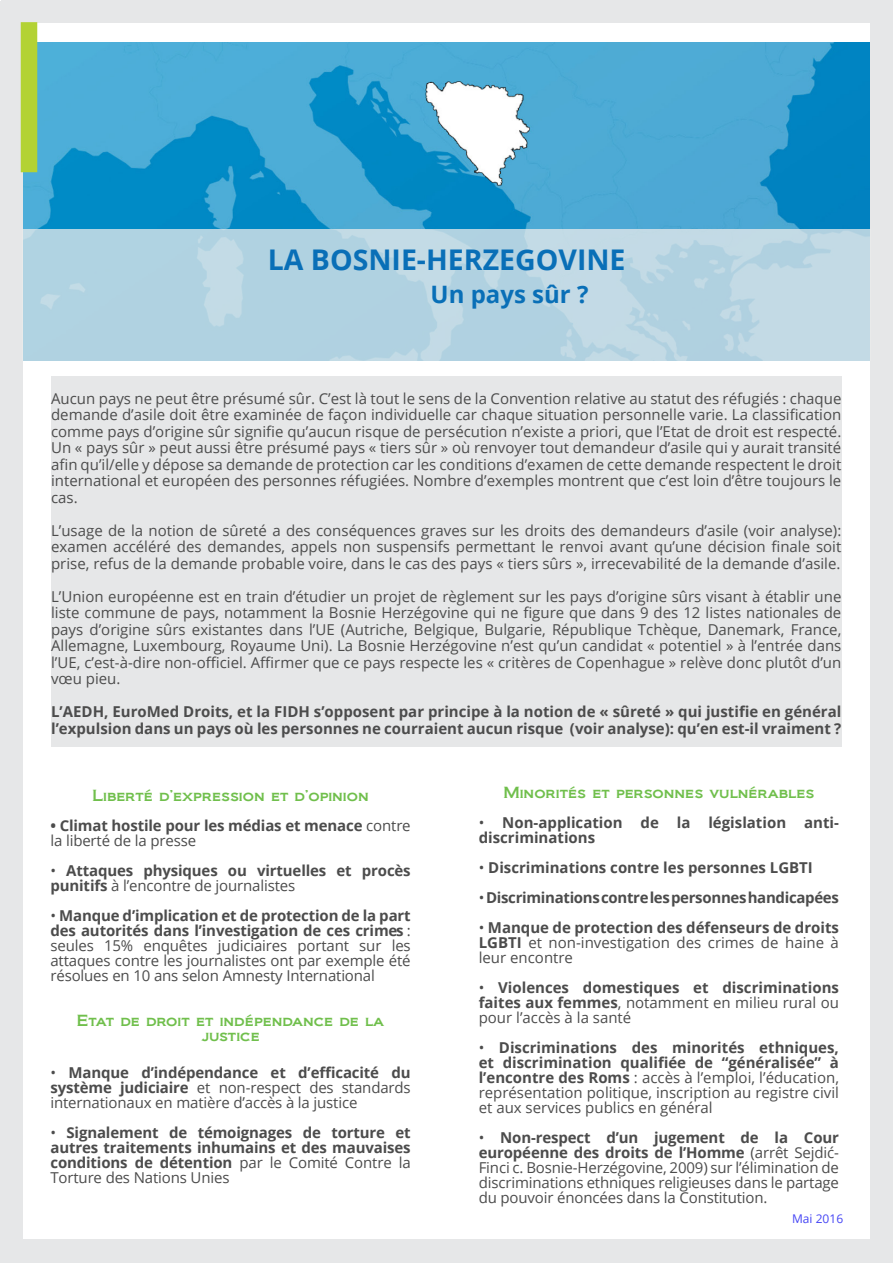
<style>
.page{position:relative;width:893px;height:1263px;background:#fff}
.page>*{position:absolute;margin:0;border:0;box-sizing:border-box;transform-origin:0 0}
.Country_name{font:700 28.5px "Open Sans";color:#096fb7}
.Sub_title{font:700 24px "Open Sans";color:#096fb7}
.t1{font:15px/15px "Open Sans";color:#4c4c4c;text-align:justify}
.t2{font:700 15px/15px "Open Sans";color:#4c4c4c}
.t3{font:15px/15px "Biondi";color:#70bf4c;text-align:center}
.t4{font:700 15px "Open Sans";letter-spacing:-.02em;color:#4c4c4c}
.t5{font:12px "Open Sans";color:#4646f5}
.s1{font-weight:400}
.s2{font-weight:700}
</style>
<div class="page">
<img style="left:22px;top:43px;width:848px;height:186px">
<div style="left:2px;top:0;width:891px;height:22px;background:#e6e7e8"></div>
<div style="left:2px;top:1239px;width:891px;height:24px;background:#e6e7e8"></div>
<div style="left:0;top:1px;width:22px;height:1262px;background:#e6e7e8"></div>
<div style="left:870px;top:1px;width:22px;height:1262px;background:#e6e7e8"></div>
<div style="left:21px;top:22px;width:16px;height:150px;background:#b3d234"></div>
<svg style="left:22px;top:229px;width:848px;height:132px;fill:#b0d2e1"></svg>
<div style="left:51px;top:376px;width:790px;height:371px;background:#e6e7e8"></div>
<p class="Country_name" style="left:268px;top:240px;width:359px">LA BOSNIE-HERZEGOVINE</p>
<p class="Sub_title" style="left:431px;top:277px;width:159px">Un pays sûr ?</p>
<p class="t1" style="left:51px;top:390px;width:792px;line-height:16.5px">Aucun pays ne peut être présumé sûr. C’est là tout le sens de la Convention relative au statut des réfugiés : chaque demande d’asile doit être examinée de façon individuelle car chaque situation personnelle varie. La classification comme pays d’origine sûr signifie qu’aucun risque de persécution n’existe a priori, que l’Etat de droit est respecté.<br>Un « pays sûr » peut aussi être présumé pays « tiers sûr » où renvoyer tout demandeur d’asile qui y aurait transité afin qu’il/elle y dépose sa demande de protection car les conditions d’examen de cette demande respectent le droit international et européen des personnes réfugiées. Nombre d’exemples montrent que c’est loin d’être toujours le cas.</p>
<p class="t1" style="left:51px;top:522px;width:792px;line-height:16.5px">L’usage de la notion de sûreté a des conséquences graves sur les droits des demandeurs d’asile (voir analyse): examen accéléré des demandes, appels non suspensifs permettant le renvoi avant qu’une décision finale soit prise, refus de la demande probable voire, dans le cas des pays « tiers sûrs », irrecevabilité de la demande d’asile.</p>
<p class="t1" style="left:51px;top:588px;width:792px;line-height:16.5px">L’Union européenne est en train d’étudier un projet de règlement sur les pays d’origine sûrs visant à établir une liste commune de pays, notamment la Bosnie Herzégovine qui ne figure que dans 9 des 12 listes nationales de pays d’origine sûrs existantes dans l’UE (Autriche, Belgique, Bulgarie, République Tchèque, Danemark, France, Allemagne, Luxembourg, Royaume Uni). La Bosnie Herzégovine n’est qu’un candidat « potentiel » à l’entrée dans l’UE, c’est-à-dire non-officiel. Affirmer que ce pays respecte les « critères de Copenhague » relève donc plutôt d’un vœu pieu.</p>
<p class="t2" style="left:51px;top:703px;width:792px;line-height:16.5px">L’AEDH, EuroMed Droits, et la FIDH s’opposent par principe à la notion de « sûreté » qui justifie en général l’expulsion dans un pays où les personnes ne courraient aucun risque (voir analyse): qu’en est-il vraiment ?</p>
<p class="t3" style="left:92px;top:788px;width:278px">Liberté d’expression et d’opinion</p>
<p class="t2" style="left:50px;top:818px;width:362px">• Climat hostile pour les médias et menace <span class="s1">contre la liberté de la presse</span></p>
<p class="t2" style="left:50px;top:863px;width:362px"><span class="s1">•</span> Attaques physiques ou virtuelles et procès punitifs <span class="s1">à l’encontre de journalistes</span></p>
<p class="t1" style="left:50px;top:908px;width:362px">• <span class="s2">Manque d’implication et de protection de la part des autorités dans l’investigation de ces crimes</span> : seules 15% enquêtes judiciaires portant sur les attaques contre les journalistes ont par exemple été résolues en 10 ans selon Amnesty International</p>
<p class="t3" style="left:77px;top:1013px;width:309px">Etat de droit et indépendance de la justice</p>
<p class="t1" style="left:50px;top:1065px;width:362px">• <span class="s2">Manque d’indépendance et d’efficacité du système judiciaire</span> et non-respect des standards internationaux en matière d’accès à la justice</p>
<p class="t2" style="left:50px;top:1125px;width:362px;text-align:justify"><span class="s1">•</span> Signalement de témoignages de torture et autres traitements inhumains et des mauvaises conditions de détention <span class="s1">par le Comité Contre la Torture des Nations Unies</span></p>
<p class="t3" style="left:503px;top:785px;width:312px">Minorités et personnes vulnérables</p>
<p class="t2" style="left:479px;top:815px;width:362px"><span class="s1">•</span> Non-application de la législation anti&shy;discriminations</p>
<p class="t2" style="left:479px;top:860px;width:336px"><span class="s1">•</span> Discriminations contre les personnes LGBTI</p>
<p class="t4" style="left:479px;top:887px;width:362px"><span class="s1">•</span> Discriminations contre les personnes handicapées</p>
<p class="t1" style="left:479px;top:920px;width:362px">• <span class="s2">Manque de protection des défenseurs de droits LGBTI</span> et non-investigation des crimes de haine à leur encontre</p>
<p class="t2" style="left:479px;top:980px;width:362px;text-align:justify"><span class="s1">•</span> Violences domestiques et discriminations faites aux femmes<span class="s1">, notamment en milieu rural ou pour l’accès à la santé</span></p>
<p class="t1" style="left:479px;top:1040px;width:362px">• <span class="s2">Discriminations des minorités ethniques, et discrimination qualifiée de “généralisée” à l’encontre des Roms</span> : accès à l’emploi, l’éducation, représentation politique, inscription au registre civil et aux services publics en général</p>
<p class="t1" style="left:479px;top:1130px;width:362px">• <span class="s2">Non-respect d’un jugement de la Cour européenne des droits de l’Homme</span> (arrêt Sejdić-Finci c. Bosnie-Herzégovine, 2009) sur l’élimination de discriminations ethniques religieuses dans le partage du pouvoir énoncées dans la Constitution.</p>
<p class="t5" style="left:792px;top:1210px;width:53px">Mai 2016</p>
</div>
